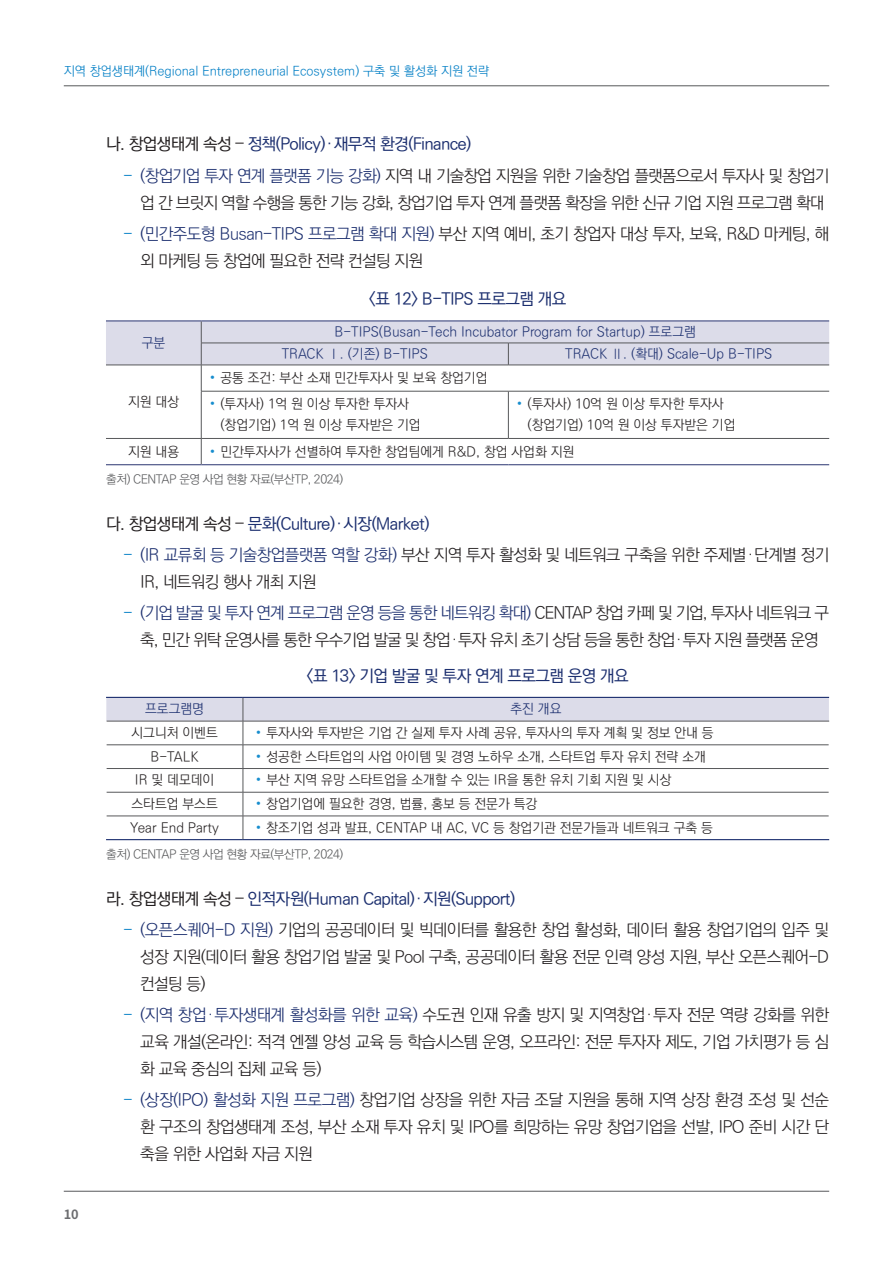
<style>
.page{position:relative;width:893px;height:1263px;background:#fff}
.page>*{position:absolute;margin:0;border:0;box-sizing:border-box;transform-origin:0 0}
.t1{font:300 16.5px/27px "Ko Pub World Dotum";letter-spacing:-.045em;color:#231f20;text-align:justify}
.t2{font:500 16.5px "Ko Pub World Dotum";letter-spacing:-.04em;color:#1c2f6f}
.t3{font:300 13.5px/21px "Ko Pub World Dotum";color:#231f20}
.t4{font:300 13.5px/22px "Ko Pub World Dotum";color:#1c2f6f}
.t5{font:300 12.75px "Ko Pub World Dotum";color:#007ec5}
.t6{font:700 12.75px "Noto Sans CJ Kkr";color:#6c6d70}
.t7{font:300 12px "Ko Pub World Dotum";letter-spacing:-.04em;color:#57585a}
.s1{color:#231f20}
.s2{color:#007ec5}
.s3{color:#1c2f6f}
.s4{color:#178dce}
</style>
<div class="page">
<hr style="left:64px;top:1191px;width:765px;height:1px;background:#57585a">
<hr style="left:64px;top:85px;width:765px;height:1px;background:#57585a">
<hr style="left:106px;top:320px;width:95px;height:1px;background:#424b81">
<hr style="left:201px;top:320px;width:307px;height:1px;background:#424b81">
<hr style="left:508px;top:320px;width:321px;height:1px;background:#424b81">
<hr style="left:106px;top:464px;width:95px;height:1px;background:#424b81">
<hr style="left:201px;top:464px;width:307px;height:1px;background:#424b81">
<hr style="left:508px;top:464px;width:321px;height:1px;background:#424b81">
<svg style="left:106px;top:321px;width:723px;height:70px"></svg>
<hr style="left:508px;top:365px;width:321px;height:1px;background:#57585a">
<hr style="left:201px;top:391px;width:307px;height:1px;background:#57585a">
<hr style="left:201px;top:391px;width:1px;height:47px;background:#57585a">
<hr style="left:508px;top:391px;width:321px;height:1px;background:#57585a">
<hr style="left:508px;top:391px;width:1px;height:47px;background:#57585a">
<hr style="left:106px;top:438px;width:95px;height:1px;background:#57585a">
<hr style="left:201px;top:438px;width:307px;height:1px;background:#57585a">
<svg style="left:201px;top:439px;width:1px;height:25px"></svg>
<hr style="left:508px;top:438px;width:321px;height:1px;background:#57585a">
<hr style="left:106px;top:839px;width:137px;height:1px;background:#1c2f6f">
<hr style="left:243px;top:839px;width:586px;height:1px;background:#1c2f6f">
<svg style="left:106px;top:697px;width:723px;height:142px"></svg>
<p class="t5" style="left:64px;top:62px;width:427px">지역 창업생태계(Regional Entrepreneurial Ecosystem) 구축 및 활성화 지원 전략</p>
<p class="t2" style="left:106px;top:133px;width:367px"><span class="s1">나. 창업생태계 속성 –</span> 정책(Policy)·재무적 환경(Finance)</p>
<p class="t1" style="left:123px;top:162px;width:708px;text-align:right"><span class="s2">-</span> <span class="s3">(창업기업 투자 연계 플랫폼 기능 강화)</span> 지역 내 기술창업 지원을 위한 기술창업 플랫폼으로서 투자사 및 창업기 업 간 브릿지 역할 수행을 통한 기능 강화, 창업기업 투자 연계 플랫폼 확장을 위한 신규 기업 지원 프로그램 확대</p>
<p class="t1" style="left:140px;top:221px;width:691px;text-indent:-17px"><span class="s2">-</span> <span class="s3">(민간주도형 Busan-TIPS 프로그램 확대 지원)</span> 부산 지역 예비, 초기 창업자 대상 투자, 보육, R&amp;D 마케팅, 해 외 마케팅 등 창업에 필요한 전략 컨설팅 지원</p>
<p class="t2" style="left:369px;top:288px;width:199px">&lt;표 12&gt; B-TIPS 프로그램 개요</p>
<p class="t4" style="left:142px;top:332px;width:25px">구분</p>
<p class="t4" style="left:282px;top:321px;width:416px;text-indent:53px">B-TIPS(Busan-Tech Incubator Program for Startup) 프로그램<br>TRACK Ⅰ. (기존) B-TIPS</p>
<p class="t4" style="left:565px;top:343px;width:209px">TRACK Ⅱ. (확대) Scale-Up B-TIPS</p>
<p class="t3" style="left:128px;top:391px;width:53px">지원 대상</p>
<p class="t3" style="left:210px;top:368px;width:279px"><span class="s4">•</span> 공통 조건: 부산 소재 민간투자사 및 보육 창업기업</p>
<p class="t3" style="left:220px;top:394px;width:202px;text-indent:-11px"><span class="s4">•</span> (투자사) 1억 원 이상 투자한 투자사 (창업기업) 1억 원 이상 투자받은 기업</p>
<p class="t3" style="left:527px;top:394px;width:209px;text-indent:-11px"><span class="s4">•</span> (투자사) 10억 원 이상 투자한 투자사 (창업기업) 10억 원 이상 투자받은 기업</p>
<p class="t6" style="left:64px;top:1207px;width:17px">10</p>
<p class="t3" style="left:128px;top:441px;width:53px">지원 내용</p>
<p class="t3" style="left:210px;top:441px;width:366px"><span class="s4">•</span> 민간투자사가 선별하여 투자한 창업팀에게 R&amp;D, 창업 사업화 지원</p>
<p class="t7" style="left:106px;top:471px;width:239px">출처) CENTAP 운영 사업 현황 자료(부산TP, 2024)</p>
<p class="t2" style="left:106px;top:512px;width:325px"><span class="s1">다. 창업생태계 속성 –</span> 문화(Culture)·시장(Market)</p>
<p class="t1" style="left:140px;top:542px;width:691px;text-indent:-17px"><span class="s2">-</span> <span class="s3">(IR 교류회 등 기술창업플랫폼 역할 강화)</span> 부산 지역 투자 활성화 및 네트워크 구축을 위한 주제별·단계별 정기<br>IR, 네트워킹 행사 개최 지원</p>
<p class="t1" style="left:123px;top:600px;width:707px;text-align:center"><span class="s2">-</span> <span class="s3">(기업 발굴 및 투자 연계 프로그램 운영 등을 통한 네트워킹 확대)</span> CENTAP 창업 카페 및 기업, 투자사 네트워크 구 축, 민간 위탁 운영사를 통한 우수기업 발굴 및 창업·투자 유치 초기 상담 등을 통한 창업·투자 지원 플랫폼 운영</p>
<p class="t2" style="left:307px;top:664px;width:324px">&lt;표 13&gt; 기업 발굴 및 투자 연계 프로그램 운영 개요</p>
<p class="t4" style="left:145px;top:698px;width:60px">프로그램명</p>
<p class="t4" style="left:510px;top:698px;width:53px">추진 개요</p>
<p class="t3" style="left:131px;top:723px;width:88px">시그니처 이벤트</p>
<p class="t3" style="left:256px;top:723px;width:459px"><span class="s4">•</span> 투자사와 투자받은 기업 간 실제 투자 사례 공유, 투자사의 투자 계획 및 정보 안내 등</p>
<p class="t3" style="left:151px;top:746px;width:49px">B-TALK</p>
<p class="t3" style="left:256px;top:746px;width:452px"><span class="s4">•</span> 성공한 스타트업의 사업 아이템 및 경영 노하우 소개, 스타트업 투자 유치 전략 소개</p>
<p class="t3" style="left:135px;top:770px;width:81px">IR 및 데모데이</p>
<p class="t3" style="left:256px;top:770px;width:417px"><span class="s4">•</span> 부산 지역 유망 스타트업을 소개할 수 있는 IR을 통한 유치 기회 지원 및 시상</p>
<p class="t3" style="left:131px;top:794px;width:88px">스타트업 부스트</p>
<p class="t3" style="left:256px;top:794px;width:283px"><span class="s4">•</span> 창업기업에 필요한 경영, 법률, 홍보 등 전문가 특강</p>
<p class="t3" style="left:130px;top:817px;width:90px">Year End Party</p>
<p class="t3" style="left:256px;top:817px;width:459px"><span class="s4">•</span> 창조기업 성과 발표, CENTAP 내 AC, VC 등 창업기관 전문가들과 네트워크 구축 등</p>
<p class="t7" style="left:106px;top:846px;width:239px">출처) CENTAP 운영 사업 현황 자료(부산TP, 2024)</p>
<p class="t2" style="left:106px;top:887px;width:411px"><span class="s1">라. 창업생태계 속성 –</span> 인적자원(Human Capital)·지원(Support)</p>
<p class="t1" style="left:140px;top:917px;width:691px;text-indent:-17px"><span class="s2">-</span> <span class="s3">(오픈스퀘어-D 지원)</span> 기업의 공공데이터 및 빅데이터를 활용한 창업 활성화, 데이터 활용 창업기업의 입주 및 성장 지원(데이터 활용 창업기업 발굴 및 Pool 구축, 공공데이터 활용 전문 인력 양성 지원, 부산 오픈스퀘어-D 컨설팅 등)</p>
<p class="t1" style="left:140px;top:1002px;width:691px;text-indent:-17px"><span class="s2">-</span> <span class="s3">(지역 창업·투자생태계 활성화를 위한 교육)</span> 수도권 인재 유출 방지 및 지역창업·투자 전문 역량 강화를 위한 교육 개설(온라인: 적격 엔젤 양성 교육 등 학습시스템 운영, 오프라인: 전문 투자자 제도, 기업 가치평가 등 심 화 교육 중심의 집체 교육 등)</p>
<p class="t1" style="left:140px;top:1087px;width:690px;text-indent:-17px"><span class="s2">-</span> <span class="s3">(상장(IPO) 활성화 지원 프로그램)</span> 창업기업 상장을 위한 자금 조달 지원을 통해 지역 상장 환경 조성 및 선순 환 구조의 창업생태계 조성, 부산 소재 투자 유치 및 IPO를 희망하는 유망 창업기업을 선발, IPO 준비 시간 단 축을 위한 사업화 자금 지원</p>
</div>
